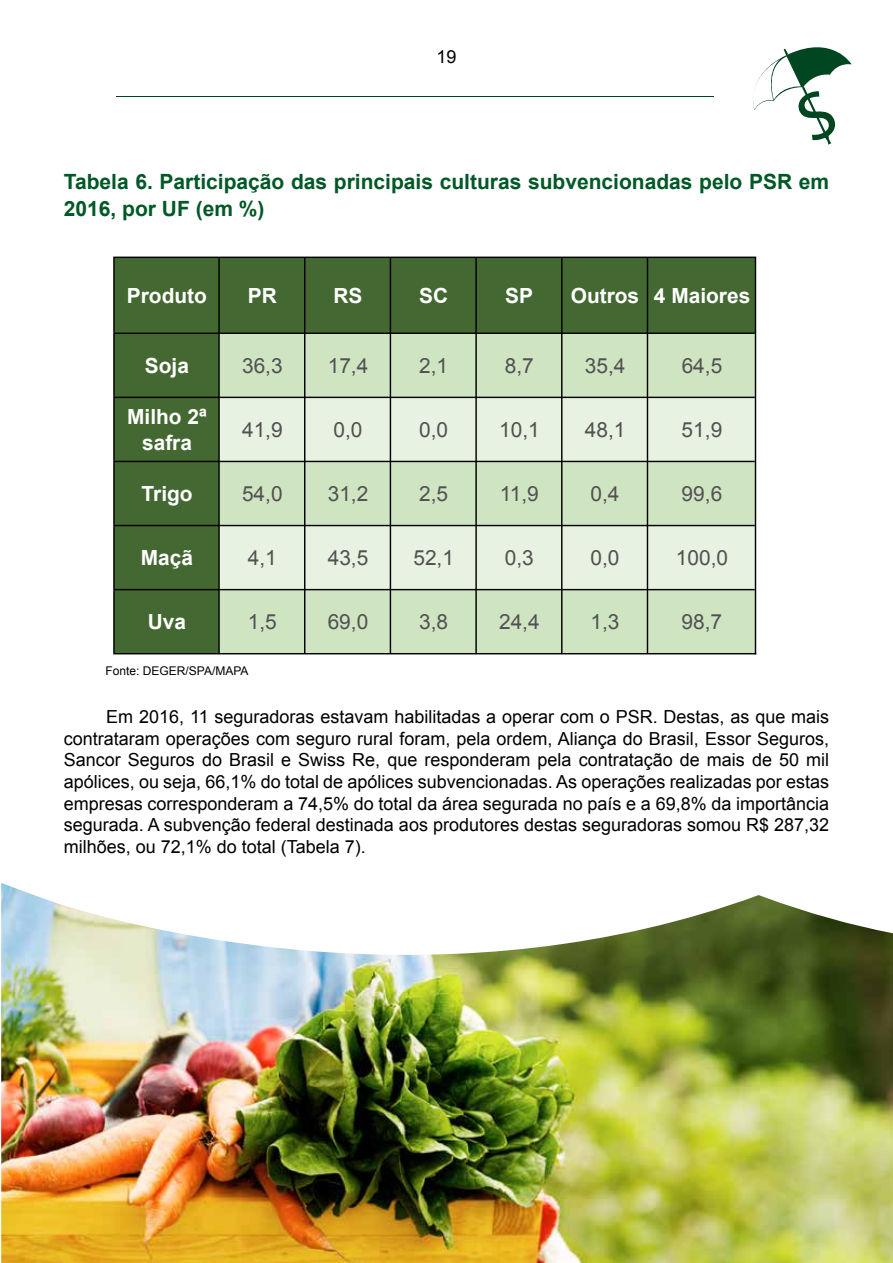
<style>
.page{position:relative;width:893px;height:1263px;background:#fff}
.page>*{position:absolute;margin:0;border:0;box-sizing:border-box;transform-origin:0 0}
.t1{font:700 21px/27px "Arial";color:#005826}
.t2{font:20.85px "Arial";color:#515151}
.t3{font:700 20.85px/25.5px "Arial";color:#fff;text-align:center}
.t4{font:18px/21.6px "Arial";color:#000;text-align:justify}
.t5{font:12px "Arial";color:#000}
</style>
<div class="page">
<svg style="left:752px;top:47px;width:100px;height:98px"></svg>
<hr style="left:116px;top:96px;width:598px;height:1px;background:#004621">
<div style="left:114px;top:257px;width:642px;height:77px;background:#436831"></div>
<div style="left:114px;top:333px;width:105px;height:65px;background:#436831"></div>
<div style="left:219px;top:333px;width:537px;height:65px;background:#cfe5c2"></div>
<div style="left:114px;top:397px;width:105px;height:65px;background:#436831"></div>
<div style="left:219px;top:397px;width:537px;height:65px;background:#e7f2e2"></div>
<div style="left:114px;top:461px;width:105px;height:65px;background:#436831"></div>
<div style="left:219px;top:461px;width:537px;height:65px;background:#cfe5c2"></div>
<div style="left:114px;top:525px;width:105px;height:65px;background:#436831"></div>
<div style="left:219px;top:525px;width:537px;height:65px;background:#e7f2e2"></div>
<div style="left:114px;top:590px;width:105px;height:64px;background:#436831"></div>
<div style="left:219px;top:590px;width:537px;height:64px;background:#cfe5c2"></div>
<hr style="left:113px;top:257px;width:2px;height:76px;background:#000">
<hr style="left:113px;top:334px;width:2px;height:63px;background:#000">
<hr style="left:113px;top:398px;width:2px;height:63px;background:#000">
<hr style="left:113px;top:462px;width:2px;height:63px;background:#000">
<hr style="left:113px;top:526px;width:2px;height:63px;background:#000">
<hr style="left:113px;top:590px;width:2px;height:64px;background:#000">
<hr style="left:218px;top:258px;width:2px;height:395px;background:#000">
<hr style="left:304px;top:258px;width:1px;height:395px;background:#000">
<hr style="left:390px;top:258px;width:1px;height:395px;background:#000">
<hr style="left:475px;top:258px;width:2px;height:395px;background:#000">
<hr style="left:561px;top:258px;width:1px;height:395px;background:#000">
<hr style="left:647px;top:258px;width:1px;height:395px;background:#000">
<hr style="left:755px;top:258px;width:1px;height:396px;background:#000">
<hr style="left:115px;top:257px;width:641px;height:1px;background:#000">
<hr style="left:113px;top:333px;width:642px;height:1px;background:#000">
<hr style="left:113px;top:397px;width:642px;height:1px;background:#000">
<hr style="left:113px;top:461px;width:642px;height:1px;background:#000">
<hr style="left:113px;top:525px;width:642px;height:1px;background:#000">
<hr style="left:113px;top:589px;width:642px;height:1px;background:#000">
<hr style="left:115px;top:653px;width:641px;height:1px;background:#000">
<img style="left:1px;top:883px;width:892px;height:380px">
<p class="t4" style="left:436px;top:46px;width:22px">19</p>
<p class="t1" style="left:64px;top:169px;width:767px">Tabela 6. Participação das principais culturas subvencionadas pelo PSR em<br>2016, por UF (em %)</p>
<p class="t3" style="left:127px;top:283px;width:82px">Produto</p>
<p class="t3" style="left:248px;top:283px;width:31px">PR</p>
<p class="t3" style="left:334px;top:283px;width:31px">RS</p>
<p class="t3" style="left:419px;top:283px;width:31px">SC</p>
<p class="t3" style="left:505px;top:283px;width:29px">SP</p>
<p class="t3" style="left:571px;top:283px;width:181px">Outros 4 Maiores</p>
<p class="t3" style="left:145px;top:353px;width:46px">Soja</p>
<p class="t2" style="left:242px;top:352px;width:42px">36,3</p>
<p class="t2" style="left:328px;top:352px;width:42px">17,4</p>
<p class="t2" style="left:419px;top:352px;width:31px">2,1</p>
<p class="t2" style="left:505px;top:352px;width:31px">8,7</p>
<p class="t2" style="left:585px;top:352px;width:42px">35,4</p>
<p class="t2" style="left:682px;top:352px;width:42px">64,5</p>
<p class="t3" style="left:127px;top:405px;width:81px">Milho 2ª safra</p>
<p class="t2" style="left:242px;top:416px;width:42px">41,9</p>
<p class="t2" style="left:333px;top:416px;width:31px">0,0</p>
<p class="t2" style="left:419px;top:416px;width:31px">0,0</p>
<p class="t2" style="left:499px;top:416px;width:42px">10,1</p>
<p class="t2" style="left:585px;top:416px;width:42px">48,1</p>
<p class="t2" style="left:682px;top:416px;width:42px">51,9</p>
<p class="t3" style="left:142px;top:481px;width:53px">Trigo</p>
<p class="t2" style="left:242px;top:480px;width:42px">54,0</p>
<p class="t2" style="left:328px;top:480px;width:42px">31,2</p>
<p class="t2" style="left:419px;top:480px;width:31px">2,5</p>
<p class="t2" style="left:500px;top:480px;width:41px">11,9</p>
<p class="t2" style="left:590px;top:480px;width:31px">0,4</p>
<p class="t2" style="left:682px;top:480px;width:42px">99,6</p>
<p class="t3" style="left:141px;top:545px;width:54px">Maçã</p>
<p class="t2" style="left:248px;top:544px;width:31px">4,1</p>
<p class="t2" style="left:328px;top:544px;width:42px">43,5</p>
<p class="t2" style="left:413px;top:544px;width:42px">52,1</p>
<p class="t2" style="left:505px;top:544px;width:31px">0,3</p>
<p class="t2" style="left:590px;top:544px;width:31px">0,0</p>
<p class="t2" style="left:676px;top:544px;width:54px">100,0</p>
<p class="t3" style="left:148px;top:609px;width:40px">Uva</p>
<p class="t2" style="left:248px;top:608px;width:31px">1,5</p>
<p class="t2" style="left:328px;top:608px;width:42px">69,0</p>
<p class="t2" style="left:419px;top:608px;width:31px">3,8</p>
<p class="t2" style="left:499px;top:608px;width:42px">24,4</p>
<p class="t2" style="left:590px;top:608px;width:31px">1,3</p>
<p class="t2" style="left:682px;top:608px;width:42px">98,7</p>
<p class="t5" style="left:106px;top:663px;width:144px">Fonte: DEGER/SPA/MAPA</p>
<p class="t4" style="left:64px;top:706px;width:767px;text-indent:43px">Em 2016, 11 seguradoras estavam habilitadas a operar com o PSR. Destas, as que mais contrataram operações com seguro rural foram, pela ordem, Aliança do Brasil, Essor Seguros, Sancor Seguros do Brasil e Swiss Re, que responderam pela contratação de mais de 50 mil apólices, ou seja, 66,1% do total de apólices subvencionadas. As operações realizadas por estas empresas corresponderam a 74,5% do total da área segurada no país e a 69,8% da importância segurada. A subvenção federal destinada aos produtores destas seguradoras somou R$ 287,32 milhões, ou 72,1% do total (Tabela 7).</p>
</div>
